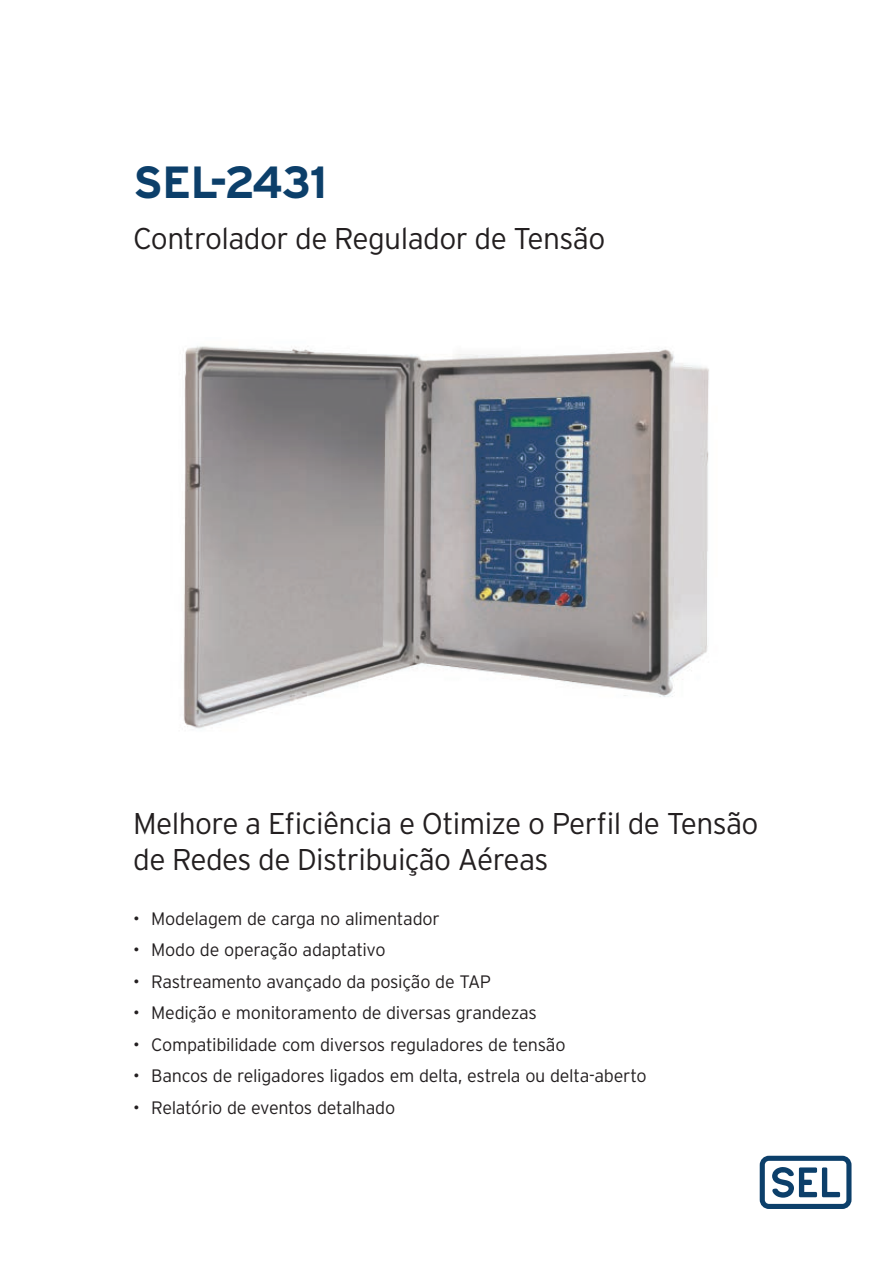
<style>
.page{position:relative;width:893px;height:1263px;background:#fff}
.page>*{position:absolute;margin:0;border:0;box-sizing:border-box;transform-origin:0 0}
.t1{font:700 45px "Interstate Poly";letter-spacing:-.02em;color:#0c3f6a}
.t2{font:300 30px/36px "Interstate Poly";letter-spacing:-.02em;color:#231f20}
.t3{font:300 18px "Interstate Poly";letter-spacing:-.02em;color:#231f20}
</style>
<div class="page">
<img style="left:183px;top:346px;width:526px;height:383px">
<svg style="left:760px;top:1156px;width:91px;height:53px"></svg>
<h1 class="t1" style="left:133px;top:149px;width:195px">SEL-2431</h1>
<h2 class="t2" style="left:133px;top:219px;width:474px">Controlador de Regulador de Tensão</h2>
<h2 class="t2" style="left:133px;top:804px;width:627px">Melhore a Eficiência e Otimize o Perfil de Tensão de Redes de Distribuição Aéreas</h2>
<p class="t3" style="left:133px;top:906px;width:308px">• Modelagem de carga no alimentador</p>
<p class="t3" style="left:133px;top:937px;width:254px">• Modo de operação adaptativo</p>
<p class="t3" style="left:133px;top:969px;width:359px">• Rastreamento avançado da posição de TAP</p>
<p class="t3" style="left:133px;top:1000px;width:405px">• Medição e monitoramento de diversas grandezas</p>
<p class="t3" style="left:133px;top:1032px;width:434px">• Compatibilidade com diversos reguladores de tensão</p>
<p class="t3" style="left:133px;top:1063px;width:515px">• Bancos de religadores ligados em delta, estrela ou delta-aberto</p>
<p class="t3" style="left:133px;top:1095px;width:263px">• Relatório de eventos detalhado</p>
</div>
